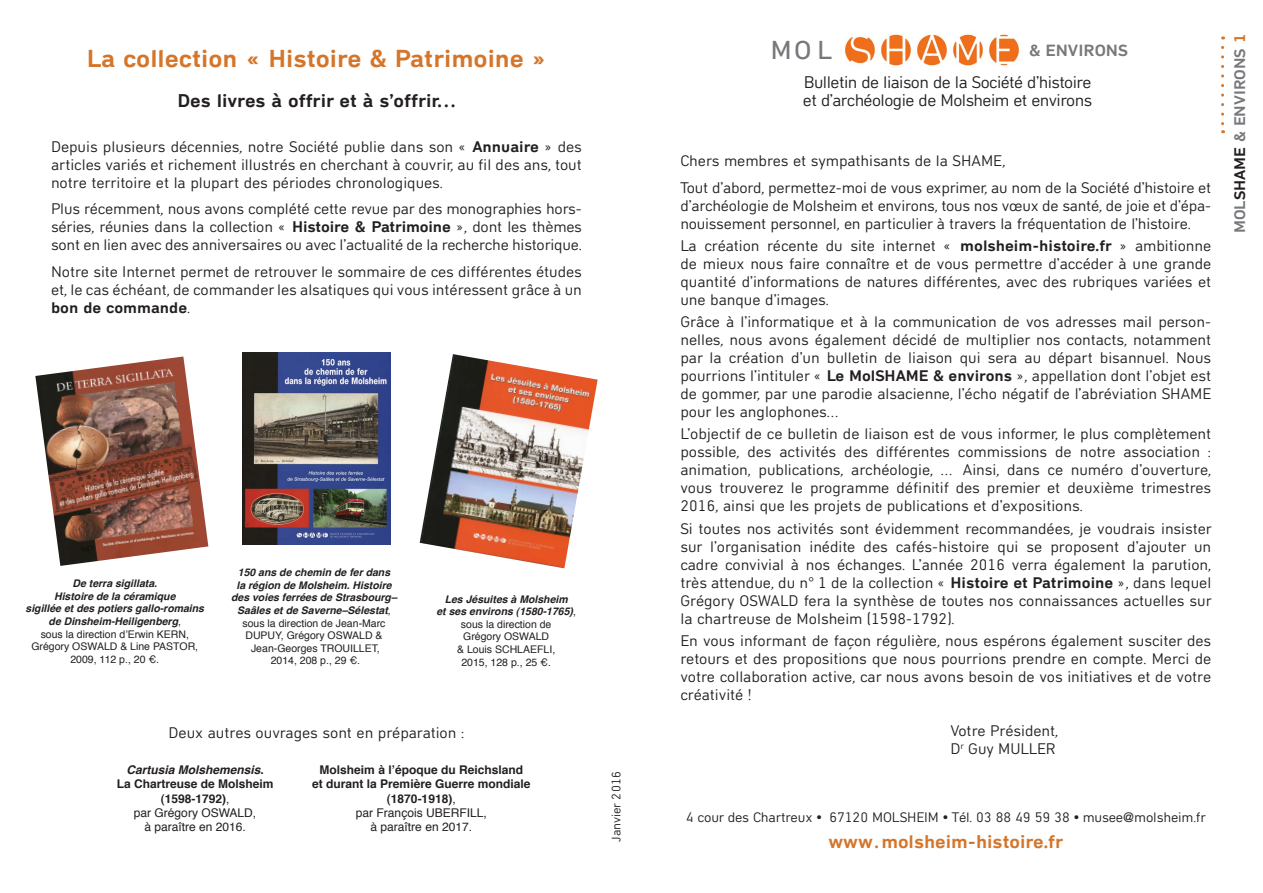
<style>
.page{position:relative;width:1263px;height:893px;background:#fff}
.page>*{position:absolute;margin:0;border:0;box-sizing:border-box;transform-origin:0 0}
.t1{font:600 25.35px "Adi HAUS";color:#76787b}
.t2{font:700 24px "Adi HAUS";color:#d4752a}
.t3{font:700 18px "Adi HAUS";color:#231f20}
.t4{font:700 18px "Adi HAUS";color:#d4752a}
.t5{font:16.5px/18px "Adi HAUS";letter-spacing:-.03em;color:#231f20}
.t6{font:700 15.9px "Adi HAUS";color:#76787b}
.t7{font:15px/18px "Adi HAUS";color:#231f20;text-align:justify}
.t8{font:700 15px "Adi HAUS";color:#76787b}
.t9{font:13.5px "Adi HAUS";letter-spacing:-.01em;color:#231f20}
.t10{font:700 12px/14.4px "Helvetica";color:#231f20;text-align:center}
.t11{font:12px "Adi HAUS";color:#231f20}
.t12{font:italic 700 10.5px/12.6px "Helvetica";color:#231f20;text-align:center}
.t13{font:10.5px/12.6px "Helvetica";color:#231f20;text-align:center}
.s1{font-weight:700}
.s2{font-weight:400;font-style:normal}
.s3{font-weight:700;font-style:italic}
.s4{font-style:italic}
.s5{font-weight:400}
.s6{color:#231f20}
.s7{color:#d4752a}
</style>
<div class="page">
<img style="left:844px;top:34px;width:176px;height:32px">
<svg style="left:1221px;top:47px;width:3px;height:86px"></svg>
<img style="left:35px;top:356px;width:173px;height:210px">
<img style="left:242px;top:353px;width:148px;height:191px">
<img style="left:420px;top:354px;width:178px;height:214px">
<h2 class="t2" style="left:87px;top:43px;width:461px">La collection « Histoire &amp; Patrimoine »</h2>
<p class="t3" style="left:177px;top:89px;width:279px">Des livres à offrir et à s’offrir…</p>
<p class="t7" style="left:51px;top:137px;width:532px">Depuis plusieurs décennies, notre Société publie dans son « <span class="s1">Annuaire</span> » des articles variés et richement illustrés en cherchant à couvrir, au fil des ans, tout notre territoire et la plupart des périodes chronologiques.</p>
<p class="t7" style="left:51px;top:200px;width:532px">Plus récemment, nous avons complété cette revue par des monographies hors&shy;séries, réunies dans la collection « <span class="s1">Histoire &amp; Patrimoine</span> », dont les thèmes sont en lien avec des anniversaires ou avec l’actualité de la recherche historique.</p>
<p class="t7" style="left:51px;top:263px;width:532px">Notre site Internet permet de retrouver le sommaire de ces différentes études et, le cas échéant, de commander les alsatiques qui vous intéressent grâce à un <span class="s1">bon de commande</span>.</p>
<p class="t12" style="left:26px;top:577px;width:180px">De terra sigillata.<br>Histoire de la céramique<br>sigillée et des potiers gallo-romains de Dinsheim-Heiligenberg<span class="s2">,<br>sous la direction d’Erwin KERN,<br>Grégory OSWALD &amp; Line PASTOR,<br>2009, 112 p., 20 €.</span></p>
<p class="t12" style="left:231px;top:566px;width:167px">150 ans de chemin de fer dans<br>la région de Molsheim. Histoire des voies ferrées de Strasbourg–<br>Saâles et de Saverne–Sélestat<span class="s2">, sous la direction de Jean-Marc<br>DUPUY, Grégory OSWALD &amp;<br>Jean-Georges TROUILLET,<br>2014, 208 p., 29 €.</span></p>
<p class="t13" style="left:436px;top:593px;width:141px"><span class="s3">Les Jésuites à Molsheim<br>et ses environs (1580-1765)</span>, sous la direction de<br>Grégory OSWALD<br>&amp; Louis SCHLAEFLI,<br>2015, 128 p., 25 €.</p>
<p class="t7" style="left:169px;top:724px;width:297px">Deux autres ouvrages sont en préparation :</p>
<p class="t10" style="left:117px;top:763px;width:158px"><span class="s4">Cartusia Molshemensis</span>.<br>La Chartreuse de Molsheim (1598-1792)<span class="s5">,<br>par Grégory OSWALD,<br>à paraître en 2016.</span></p>
<p class="t10" style="left:312px;top:763px;width:220px">Molsheim à l’époque du Reichsland<br>et durant la Première Guerre mondiale (1870-1918)<span class="s5">,<br>par François UBERFILL,<br>à paraître en 2017.</span></p>
<p class="t11" style="left:609px;top:842px;width:72px;rotate:-90deg">Janvier 2016</p>
<h1 class="t1" style="left:770px;top:35px;width:63px">MOL</h1>
<p class="t5" style="left:803px;top:73px;width:291px">Bulletin de liaison de la Société d’histoire et d’archéologie de Molsheim et environs</p>
<p class="t6" style="left:1029px;top:40px;width:100px">&amp; ENVIRONS</p>
<p class="t7" style="left:680px;top:148px;width:532px;line-height:26.5px">Chers membres et sympathisants de la SHAME,<br>Tout d’abord, permettez-moi de vous exprimer, au nom de la Société d’histoire et</p>
<p class="t7" style="left:680px;top:196px;width:532px">d’archéologie de Molsheim et environs, tous nos vœux de santé, de joie et d’épa&shy;nouissement personnel, en particulier à travers la fréquentation de l’histoire.</p>
<p class="t7" style="left:680px;top:237px;width:532px">La création récente du site internet « <span class="s1">molsheim-histoire.fr</span> » ambitionne de mieux nous faire connaître et de vous permettre d’accéder à une grande quantité d’informations de natures différentes, avec des rubriques variées et une banque d’images.</p>
<p class="t7" style="left:680px;top:313px;width:532px">Grâce à l’informatique et à la communication de vos adresses mail person&shy;nelles, nous avons également décidé de multiplier nos contacts, notamment par la création d’un bulletin de liaison qui sera au départ bisannuel. Nous pourrions l’intituler « <span class="s1">Le MolSHAME &amp; environs</span> », appellation dont l’objet est de gommer, par une parodie alsacienne, l’écho négatif de l’abréviation SHAME pour les anglophones…</p>
<p class="t7" style="left:680px;top:425px;width:532px">L’objectif de ce bulletin de liaison est de vous informer, le plus complètement possible, des activités des différentes commissions de notre association : animation, publications, archéologie, … Ainsi, dans ce numéro d’ouverture, vous trouverez le programme définitif des premier et deuxième trimestres 2016, ainsi que les projets de publications et d’expositions.</p>
<p class="t7" style="left:680px;top:519px;width:533px">Si toutes nos activités sont évidemment recommandées, je voudrais insister sur l’organisation inédite des cafés-histoire qui se proposent d’ajouter un cadre convivial à nos échanges. L’année 2016 verra également la parution, très attendue, du n° 1 de la collection « <span class="s1">Histoire et Patrimoine</span> », dans lequel Grégory OSWALD fera la synthèse de toutes nos connaissances actuelles sur la chartreuse de Molsheim (1598-1792).</p>
<p class="t7" style="left:680px;top:632px;width:532px">En vous informant de façon régulière, nous espérons également susciter des retours et des propositions que nous pourrions prendre en compte. Merci de votre collaboration active, car nous avons besoin de vos initiatives et de votre créativité !</p>
<p class="t7" style="left:950px;top:722px;width:109px">Votre Président,<br>D<sup>r</sup> Guy MULLER</p>
<p class="t9" style="left:686px;top:810px;width:521px">4 cour des Chartreux • 67120 MOLSHEIM • Tél. 03 88 49 59 38 • musee@molsheim.fr</p>
<p class="t4" style="left:828px;top:830px;width:236px">www.molsheim-histoire.fr</p>
<p class="t8" style="left:1230px;top:233px;width:201px;rotate:-90deg">MOL<span class="s6">SHAME</span> &amp; ENVIRONS <span class="s7">1</span></p>
</div>
